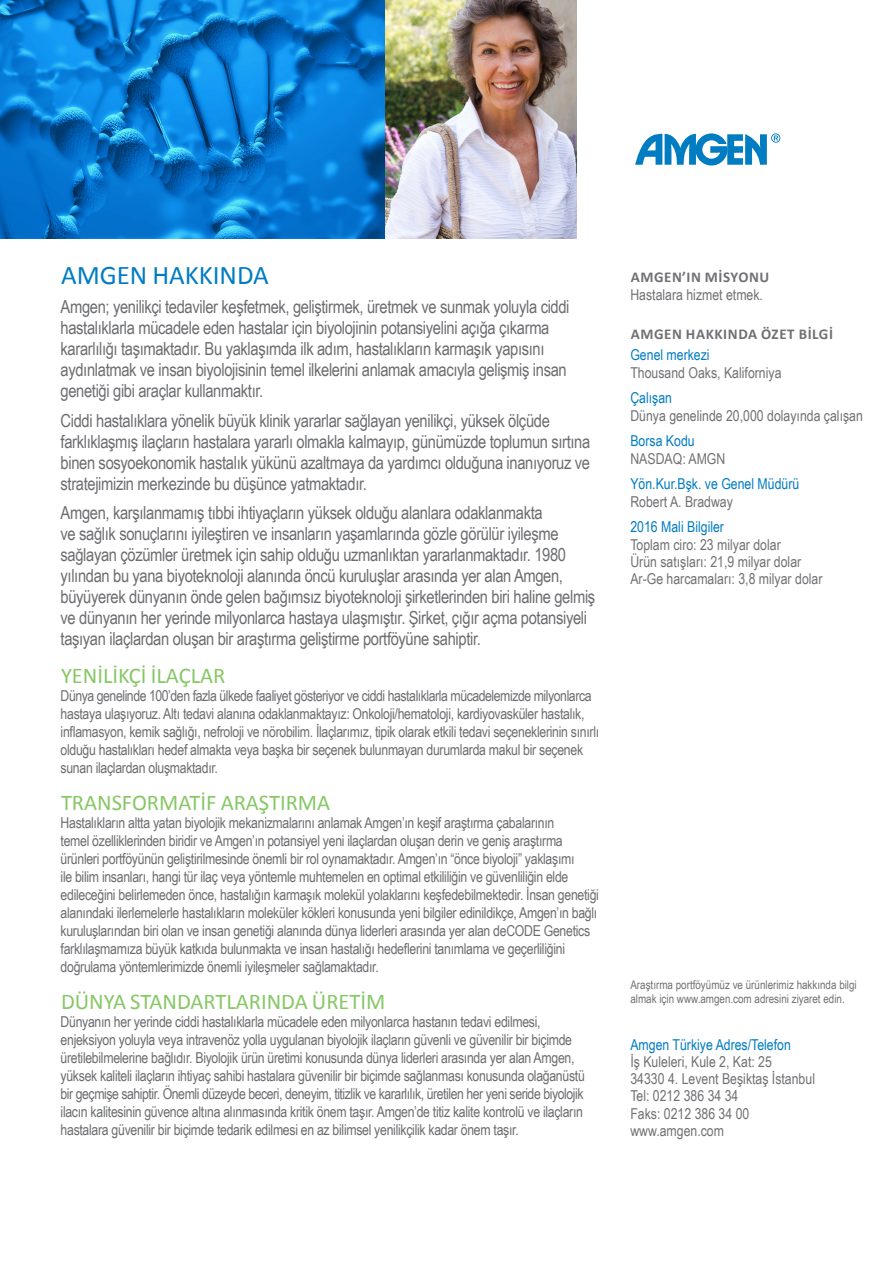
<style>
.page{position:relative;width:893px;height:1263px;background:#fff}
.page>*{position:absolute;margin:0;border:0;box-sizing:border-box;transform-origin:0 0}
.Headline__Color{font:27px "Calibri";color:#007cc2}
.Headline__Color-2{font:22.5px "Calibri";color:#87c766}
.Body{font:18px/21px "Arial Narrow";letter-spacing:-.02em;color:#6c6d70}
.Body-2{font:15px/18px "Arial Narrow";letter-spacing:-.02em;color:#6c6d70}
.Headline__Color-3{font:15px "Arial Narrow";color:#717074}
.Headline__Color-4{font:15px "Arial Narrow";color:#007cc2}
.Headline__Color-5{font:700 15px "Calibri";letter-spacing:.04em;color:#717074}
.Headline__Color-6{font:12px/14.4px "Arial Narrow";color:#717074}
</style>
<div class="page">
<img style="left:0;top:0;width:385px;height:238px">
<svg style="left:635px;top:133px;width:145px;height:33px"></svg>
<img style="left:385px;top:0;width:192px;height:239px">
<p class="Headline__Color" style="left:61px;top:258px;width:209px">AMGEN HAKKINDA</p>
<p class="Body" style="left:61px;top:296px;width:510px">Amgen; yenilikçi tedaviler keşfetmek, geliştirmek, üretmek ve sunmak yoluyla ciddi hastalıklarla mücadele eden hastalar için biyolojinin potansiyelini açığa çıkarma kararlılığı taşımaktadır. Bu yaklaşımda ilk adım, hastalıkların karmaşık yapısını aydınlatmak ve insan biyolojisinin temel ilkelerini anlamak amacıyla gelişmiş insan genetiği gibi araçlar kullanmaktır.</p>
<p class="Body" style="left:61px;top:409px;width:531px">Ciddi hastalıklara yönelik büyük klinik yararlar sağlayan yenilikçi, yüksek ölçüde farklıklaşmış ilaçların hastalara yararlı olmakla kalmayıp, günümüzde toplumun sırtına binen sosyoekonomik hastalık yükünü azaltmaya da yardımcı olduğuna inanıyoruz ve stratejimizin merkezinde bu düşünce yatmaktadır.</p>
<p class="Body" style="left:61px;top:502px;width:536px">Amgen, karşılanmamış tıbbi ihtiyaçların yüksek olduğu alanlara odaklanmakta<br>ve sağlık sonuçlarını iyileştiren ve insanların yaşamlarında gözle görülür iyileşme sağlayan çözümler üretmek için sahip olduğu uzmanlıktan yararlanmaktadır. 1980 yılından bu yana biyoteknoloji alanında öncü kuruluşlar arasında yer alan Amgen, büyüyerek dünyanın önde gelen bağımsız biyoteknoloji şirketlerinden biri haline gelmiş ve dünyanın her yerinde milyonlarca hastaya ulaşmıştır. Şirket, çığır açma potansiyeli taşıyan ilaçlardan oluşan bir araştırma geliştirme portföyüne sahiptir.</p>
<p class="Headline__Color-2" style="left:61px;top:661px;width:166px">YENILIKÇI İLAÇLAR</p>
<p class="Body-2" style="left:61px;top:686px;width:540px">Dünya genelinde 100’den fazla ülkede faaliyet gösteriyor ve ciddi hastalıklarla mücadelemizde milyonlarca hastaya ulaşıyoruz. Altı tedavi alanına odaklanmaktayız: Onkoloji/hematoloji, kardiyovasküler hastalık, inflamasyon, kemik sağlığı, nefroloji ve nörobilim. İlaçlarımız, tipik olarak etkili tedavi seçeneklerinin sınırlı olduğu hastalıkları hedef almakta veya başka bir seçenek bulunmayan durumlarda makul bir seçenek sunan ilaçlardan oluşmaktadır.</p>
<p class="Headline__Color-2" style="left:61px;top:788px;width:271px">TRANSFORMATIF ARAŞTIRMA</p>
<p class="Body-2" style="left:61px;top:813px;width:540px">Hastalıkların altta yatan biyolojik mekanizmalarını anlamak Amgen’ın keşif araştırma çabalarının<br>temel özelliklerinden biridir ve Amgen’ın potansiyel yeni ilaçlardan oluşan derin ve geniş araştırma ürünleri portföyünün geliştirilmesinde önemli bir rol oynamaktadır. Amgen’ın “önce biyoloji” yaklaşımı<br>ile bilim insanları, hangi tür ilaç veya yöntemle muhtemelen en optimal etkililiğin ve güvenliliğin elde edileceğini belirlemeden önce, hastalığın karmaşık molekül yolaklarını keşfedebilmektedir. İnsan genetiği alanındaki ilerlemelerle hastalıkların moleküler kökleri konusunda yeni bilgiler edinildikçe, Amgen’ın bağlı kuruluşlarından biri olan ve insan genetiği alanında dünya liderleri arasında yer alan deCODE Genetics farklılaşmamıza büyük katkıda bulunmakta ve insan hastalığı hedeflerini tanımlama ve geçerliliğini doğrulama yöntemlerimizde önemli iyileşmeler sağlamaktadır.</p>
<p class="Headline__Color-2" style="left:61px;top:988px;width:326px">DÜNYA STANDARTLARINDA ÜRETIM</p>
<p class="Body-2" style="left:61px;top:1012px;width:526px">Dünyanın her yerinde ciddi hastalıklarla mücadele eden milyonlarca hastanın tedavi edilmesi, enjeksiyon yoluyla veya intravenöz yolla uygulanan biyolojik ilaçların güvenli ve güvenilir bir biçimde üretilebilmelerine bağlıdır. Biyolojik ürün üretimi konusunda dünya liderleri arasında yer alan Amgen, yüksek kaliteli ilaçların ihtiyaç sahibi hastalara güvenilir bir biçimde sağlanması konusunda olağanüstü bir geçmişe sahiptir. Önemli düzeyde beceri, deneyim, titizlik ve kararlılık, üretilen her yeni seride biyolojik ilacın kalitesinin güvence altına alınmasında kritik önem taşır. Amgen’de titiz kalite kontrolü ve ilaçların hastalara güvenilir bir biçimde tedarik edilmesi en az bilimsel yenilikçilik kadar önem taşır.</p>
<p class="Headline__Color-5" style="left:631px;top:268px;width:140px">AMGEN’IN MISYONU</p>
<p class="Headline__Color-3" style="left:630px;top:283px;width:134px">Hastalara hizmet etmek.</p>
<p class="Headline__Color-5" style="left:631px;top:324px;width:204px">AMGEN HAKKINDA ÖZET BILGI</p>
<p class="Headline__Color-4" style="left:630px;top:344px;width:81px">Genel merkezi</p>
<p class="Headline__Color-3" style="left:630px;top:361px;width:153px">Thousand Oaks, Kaliforniya</p>
<p class="Headline__Color-4" style="left:630px;top:387px;width:43px">Çalışan</p>
<p class="Headline__Color-3" style="left:630px;top:404px;width:234px">Dünya genelinde 20,000 dolayında çalışan</p>
<p class="Headline__Color-4" style="left:630px;top:430px;width:66px">Borsa Kodu</p>
<p class="Headline__Color-3" style="left:630px;top:447px;width:97px">NASDAQ: AMGN</p>
<p class="Headline__Color-4" style="left:630px;top:473px;width:170px">Yön.Kur.Bşk. ve Genel Müdürü</p>
<p class="Headline__Color-3" style="left:630px;top:490px;width:104px">Robert A. Bradway</p>
<p class="Headline__Color-4" style="left:630px;top:516px;width:95px">2016 Mali Bilgiler</p>
<p class="Headline__Color-3" style="left:630px;top:533px;width:152px">Toplam ciro: 23 milyar dolar</p>
<p class="Headline__Color-3" style="left:630px;top:551px;width:172px">Ürün satışları: 21,9 milyar dolar</p>
<p class="Headline__Color-3" style="left:630px;top:568px;width:194px">Ar-Ge harcamaları: 3,8 milyar dolar</p>
<p class="Headline__Color-6" style="left:630px;top:977px;width:228px">Araştırma portföyümüz ve ürünlerimiz hakkında bilgi almak için www.amgen.com adresini ziyaret edin.</p>
<p class="Headline__Color-4" style="left:630px;top:1033px;width:162px">Amgen Türkiye Adres/Telefon</p>
<p class="Headline__Color-3" style="left:630px;top:1050px;width:143px">İş Kuleleri, Kule 2, Kat: 25</p>
<p class="Headline__Color-3" style="left:630px;top:1068px;width:186px">34330 4. Levent Beşiktaş İstanbul</p>
<p class="Headline__Color-3" style="left:630px;top:1085px;width:110px">Tel: 0212 386 34 34</p>
<p class="Headline__Color-3" style="left:630px;top:1102px;width:120px">Faks: 0212 386 34 00</p>
<p class="Headline__Color-3" style="left:630px;top:1119px;width:95px">www.amgen.com</p>
</div>
